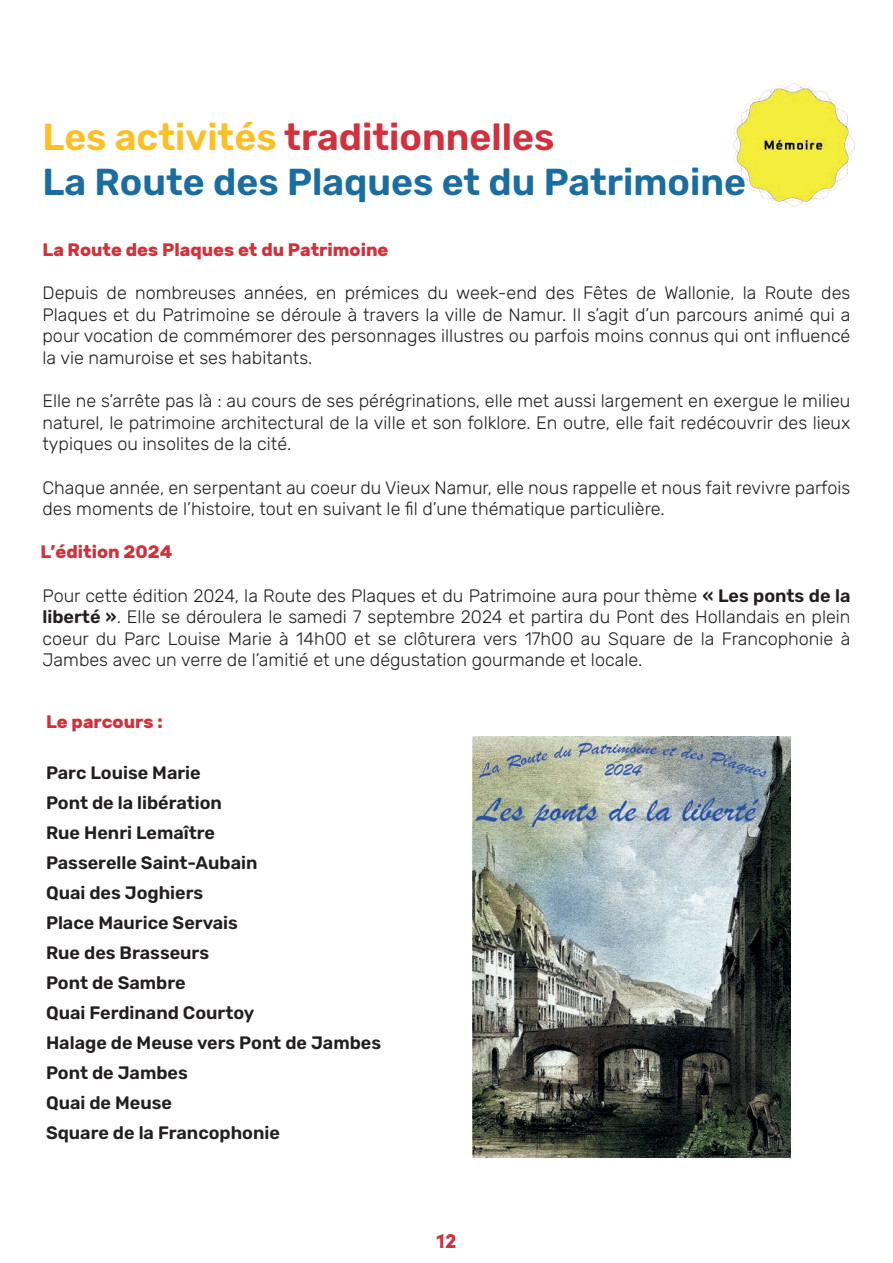
<style>
.page{position:relative;width:893px;height:1263px;background:#fff}
.page>*{position:absolute;margin:0;border:0;box-sizing:border-box;transform-origin:0 0}
.t1{font:600 37.5px/45px "Rubik";color:#196da1}
.t2{font:900 21px "Sofia Pro";color:#d1303c}
.t3{font:300 18px/21.6px "Rubik";color:#231f20;text-align:justify}
.t4{font:600 18px/30px "Rubik";color:#231f20}
.t5{font:700 18px "Rubik";color:#d1303c}
.s1{color:#fcc025}
.s2{color:#d1303c}
.s3{font-weight:600}
</style>
<div class="page">
<img style="left:733px;top:83px;width:122px;height:124px">
<img style="left:472px;top:736px;width:319px;height:421px">
<h1 class="t1" style="left:43px;top:115px;width:705px"><span class="s1">Les activités</span> <span class="s2">traditionnelles<br></span>La Route des Plaques et du Patrimoine</h1>
<p class="t5" style="left:43px;top:239px;width:347px">La Route des Plaques et du Patrimoine</p>
<p class="t3" style="left:43px;top:282px;width:809px">Depuis de nombreuses années, en prémices du week-end des Fêtes de Wallonie, la Route des Plaques et du Patrimoine se déroule à travers la ville de Namur. Il s’agit d’un parcours animé qui a pour vocation de commémorer des personnages illustres ou parfois moins connus qui ont influencé la vie namuroise et ses habitants.</p>
<p class="t3" style="left:43px;top:390px;width:809px">Elle ne s’arrête pas là : au cours de ses pérégrinations, elle met aussi largement en exergue le milieu naturel, le patrimoine architectural de la ville et son folklore. En outre, elle fait redécouvrir des lieux typiques ou insolites de la cité.</p>
<p class="t3" style="left:43px;top:477px;width:809px">Chaque année, en serpentant au coeur du Vieux Namur, elle nous rappelle et nous fait revivre parfois des moments de l’histoire, tout en suivant le fil d’une thématique particulière.</p>
<p class="t5" style="left:40px;top:541px;width:134px">L’édition 2024</p>
<p class="t3" style="left:43px;top:585px;width:809px">Pour cette édition 2024, la Route des Plaques et du Patrimoine aura pour thème <span class="s3">« Les ponts de la liberté »</span>. Elle se déroulera le samedi 7 septembre 2024 et partira du Pont des Hollandais en plein coeur du Parc Louise Marie à 14h00 et se clôturera vers 17h00 au Square de la Francophonie à Jambes avec un verre de l’amitié et une dégustation gourmande et locale.</p>
<p class="t5" style="left:46px;top:711px;width:118px">Le parcours :</p>
<p class="t4" style="left:46px;top:758px;width:337px">Parc Louise Marie<br>Pont de la libération<br>Rue Henri Lemaître<br>Passerelle Saint-Aubain<br>Quai des Joghiers<br>Place Maurice Servais<br>Rue des Brasseurs<br>Pont de Sambre<br>Quai Ferdinand Courtoy<br>Halage de Meuse vers Pont de Jambes<br>Pont de Jambes<br>Quai de Meuse<br>Square de la Francophonie</p>
<p class="t2" style="left:436px;top:1224px;width:22px">12</p>
</div>
